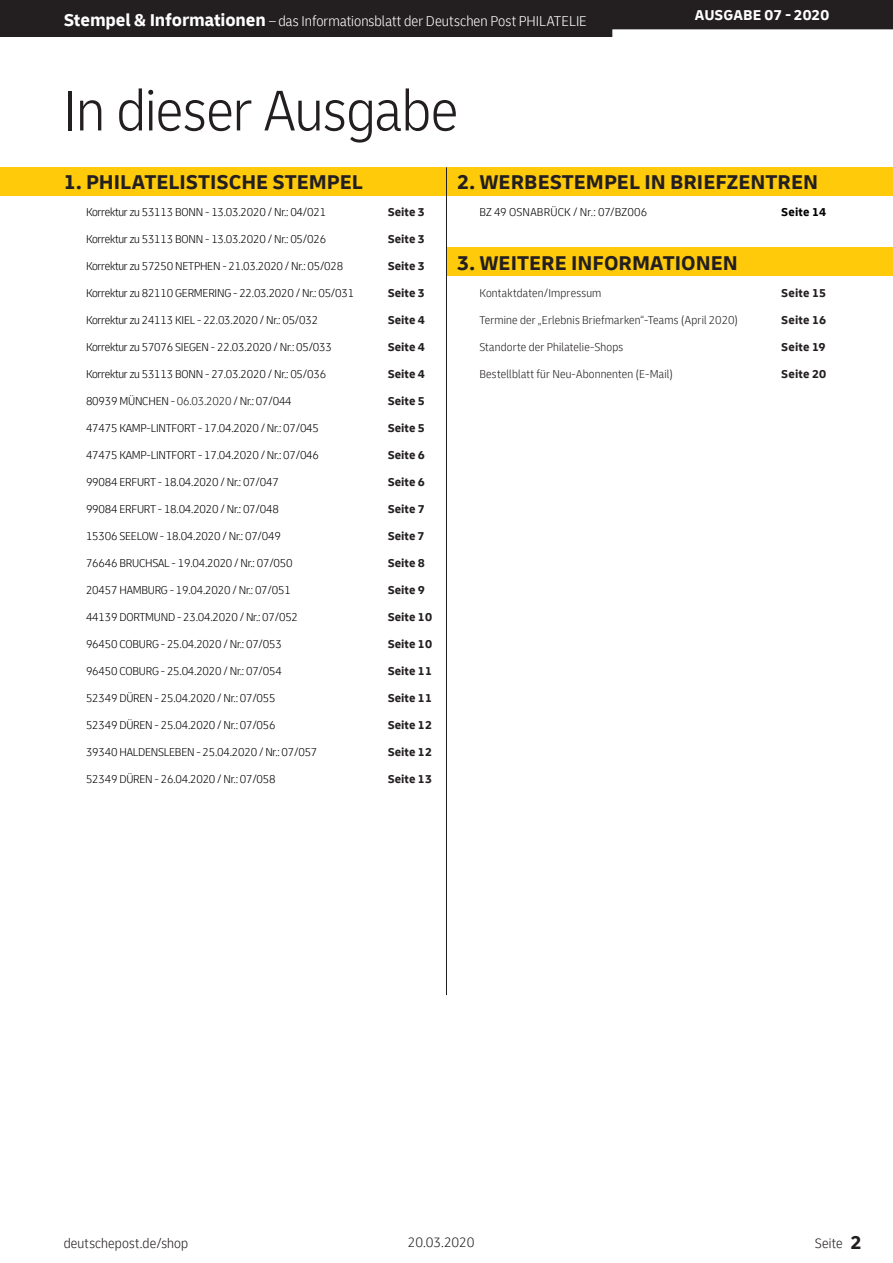
<style>
.page{position:relative;width:893px;height:1263px;background:#fff}
.page>*{position:absolute;margin:0;border:0;box-sizing:border-box;transform-origin:0 0}
.t1{font:300 condensed 60px "Delivery";letter-spacing:-.01em;color:#231f20}
.t2{font:700 21px "Delivery";color:#231f20}
.t3{font:300 condensed 15px "Delivery";color:#fff}
.t4{font:700 15px "Delivery";color:#fff}
.t5{font:300 condensed 14.25px "Delivery";letter-spacing:.01em;color:#231f20}
.t6{font:300 condensed 12px "Delivery";letter-spacing:-.02em;color:#000}
.t7{font:700 12px "Delivery";color:#231f20}
.t8{font:300 condensed 12px "Delivery";letter-spacing:.015em;color:#231f20}
.t9{font:300 condensed 12px "Delivery";letter-spacing:.015em;color:#000}
.t10{font:700 12px "Delivery";letter-spacing:.02em;color:#000}
.s1{font-weight:700;font-stretch:normal;font-size:18px}
.s2{color:#231f20}
.s3{font-weight:700;font-stretch:normal;font-size:19.5px}
</style>
<div class="page">
<div style="left:0;top:0;width:893px;height:37px;background:#231f20"></div>
<div style="left:0;top:167px;width:447px;height:28px;background:#feca0a"></div>
<div style="left:446px;top:167px;width:447px;height:28px;background:#feca0a"></div>
<div style="left:446px;top:247px;width:447px;height:29px;background:#feca0a"></div>
<hr style="left:446px;top:167px;width:1px;height:828px;background:#231f20">
<p class="t3" style="left:64px;top:12px;width:524px"><span class="s1">Stempel &amp; Informationen</span> – das Informationsblatt der Deutschen Post PHILATELIE</p>
<p class="t4" style="left:695px;top:6px;width:136px">AUSGABE 07 - 2020</p>
<h1 class="t1" style="left:64px;top:75px;width:396px">In dieser Ausgabe</h1>
<h2 class="t2" style="left:64px;top:169px;width:301px">1. PHILATELISTISCHE STEMPEL</h2>
<p class="t6" style="left:86px;top:205px;width:242px">Korrektur zu 53113 BONN - 13.03.2020 / Nr.: 04/021</p>
<p class="t7" style="left:388px;top:204px;width:39px">Seite 3</p>
<p class="t6" style="left:86px;top:232px;width:242px">Korrektur zu 53113 BONN - 13.03.2020 / Nr.: 05/026</p>
<p class="t7" style="left:388px;top:231px;width:39px">Seite 3</p>
<p class="t6" style="left:86px;top:259px;width:259px">Korrektur zu 57250 NETPHEN - 21.03.2020 / Nr.: 05/028</p>
<p class="t7" style="left:388px;top:258px;width:39px">Seite 3</p>
<p class="t6" style="left:86px;top:286px;width:270px">Korrektur zu 82110 GERMERING - 22.03.2020 / Nr.: 05/031</p>
<p class="t7" style="left:388px;top:285px;width:39px">Seite 3</p>
<p class="t6" style="left:86px;top:313px;width:234px">Korrektur zu 24113 KIEL - 22.03.2020 / Nr.: 05/032</p>
<p class="t7" style="left:388px;top:312px;width:39px">Seite 4</p>
<p class="t6" style="left:86px;top:340px;width:247px">Korrektur zu 57076 SIEGEN - 22.03.2020 / Nr.: 05/033</p>
<p class="t7" style="left:388px;top:339px;width:39px">Seite 4</p>
<p class="t6" style="left:86px;top:367px;width:242px">Korrektur zu 53113 BONN - 27.03.2020 / Nr.: 05/036</p>
<p class="t7" style="left:388px;top:366px;width:39px">Seite 4</p>
<p class="t6" style="left:86px;top:394px;width:207px">80939 MÜNCHEN - <span class="s2">06.03.2020</span> / Nr.: 07/044</p>
<p class="t7" style="left:388px;top:393px;width:39px">Seite 5</p>
<p class="t6" style="left:86px;top:421px;width:235px">47475 KAMP-LINTFORT - 17.04.2020 / Nr.: 07/045</p>
<p class="t7" style="left:388px;top:420px;width:39px">Seite 5</p>
<p class="t6" style="left:86px;top:448px;width:235px">47475 KAMP-LINTFORT - 17.04.2020 / Nr.: 07/046</p>
<p class="t7" style="left:388px;top:447px;width:39px">Seite 6</p>
<p class="t6" style="left:86px;top:475px;width:194px">99084 ERFURT - 18.04.2020 / Nr.: 07/047</p>
<p class="t7" style="left:388px;top:474px;width:39px">Seite 6</p>
<p class="t6" style="left:86px;top:502px;width:194px">99084 ERFURT - 18.04.2020 / Nr.: 07/048</p>
<p class="t7" style="left:388px;top:501px;width:39px">Seite 7</p>
<p class="t6" style="left:86px;top:529px;width:196px">15306 SEELOW - 18.04.2020 / Nr.: 07/049</p>
<p class="t7" style="left:388px;top:528px;width:38px">Seite 7</p>
<p class="t6" style="left:86px;top:556px;width:208px">76646 BRUCHSAL - 19.04.2020 / Nr.: 07/050</p>
<p class="t7" style="left:388px;top:555px;width:39px">Seite 8</p>
<p class="t6" style="left:86px;top:583px;width:206px">20457 HAMBURG - 19.04.2020 / Nr.: 07/051</p>
<p class="t7" style="left:388px;top:582px;width:39px">Seite 9</p>
<p class="t6" style="left:86px;top:610px;width:214px">44139 DORTMUND - 23.04.2020 / Nr.: 07/052</p>
<p class="t7" style="left:388px;top:609px;width:46px">Seite 10</p>
<p class="t6" style="left:86px;top:637px;width:197px">96450 COBURG - 25.04.2020 / Nr.: 07/053</p>
<p class="t7" style="left:388px;top:636px;width:46px">Seite 10</p>
<p class="t6" style="left:86px;top:664px;width:197px">96450 COBURG - 25.04.2020 / Nr.: 07/054</p>
<p class="t7" style="left:388px;top:663px;width:46px">Seite 11</p>
<p class="t6" style="left:86px;top:691px;width:191px">52349 DÜREN - 25.04.2020 / Nr.: 07/055</p>
<p class="t7" style="left:388px;top:690px;width:46px">Seite 11</p>
<p class="t6" style="left:86px;top:718px;width:191px">52349 DÜREN - 25.04.2020 / Nr.: 07/056</p>
<p class="t7" style="left:388px;top:717px;width:46px">Seite 12</p>
<p class="t6" style="left:86px;top:745px;width:233px">39340 HALDENSLEBEN - 25.04.2020 / Nr.: 07/057</p>
<p class="t7" style="left:388px;top:744px;width:46px">Seite 12</p>
<p class="t6" style="left:86px;top:772px;width:191px">52349 DÜREN - 26.04.2020 / Nr.: 07/058</p>
<p class="t7" style="left:388px;top:771px;width:46px">Seite 13</p>
<h2 class="t2" style="left:457px;top:169px;width:363px">2. WERBESTEMPEL IN BRIEFZENTREN</h2>
<p class="t9" style="left:479px;top:205px;width:170px">BZ 49 OSNABRÜCK / Nr.: 07/BZ006</p>
<p class="t10" style="left:781px;top:204px;width:47px">Seite 14</p>
<h2 class="t2" style="left:457px;top:250px;width:282px">3. WEITERE INFORMATIONEN</h2>
<p class="t8" style="left:479px;top:286px;width:124px">Kontaktdaten/Impressum</p>
<p class="t7" style="left:781px;top:285px;width:47px">Seite 15</p>
<p class="t8" style="left:479px;top:313px;width:260px">Termine der „Erlebnis Briefmarken“-Teams (April 2020)</p>
<p class="t7" style="left:781px;top:312px;width:46px">Seite 16</p>
<p class="t8" style="left:479px;top:340px;width:145px">Standorte der Philatelie-Shops</p>
<p class="t7" style="left:781px;top:339px;width:46px">Seite 19</p>
<p class="t8" style="left:479px;top:367px;width:195px">Bestellblatt für Neu-Abonnenten (E-Mail)</p>
<p class="t7" style="left:781px;top:366px;width:47px">Seite 20</p>
<p class="t5" style="left:64px;top:1235px;width:126px">deutschepost.de/shop</p>
<p class="t5" style="left:408px;top:1234px;width:68px">20.03.2020</p>
<p class="t5" style="left:815px;top:1235px;width:49px">Seite <span class="s3">2</span></p>
</div>
